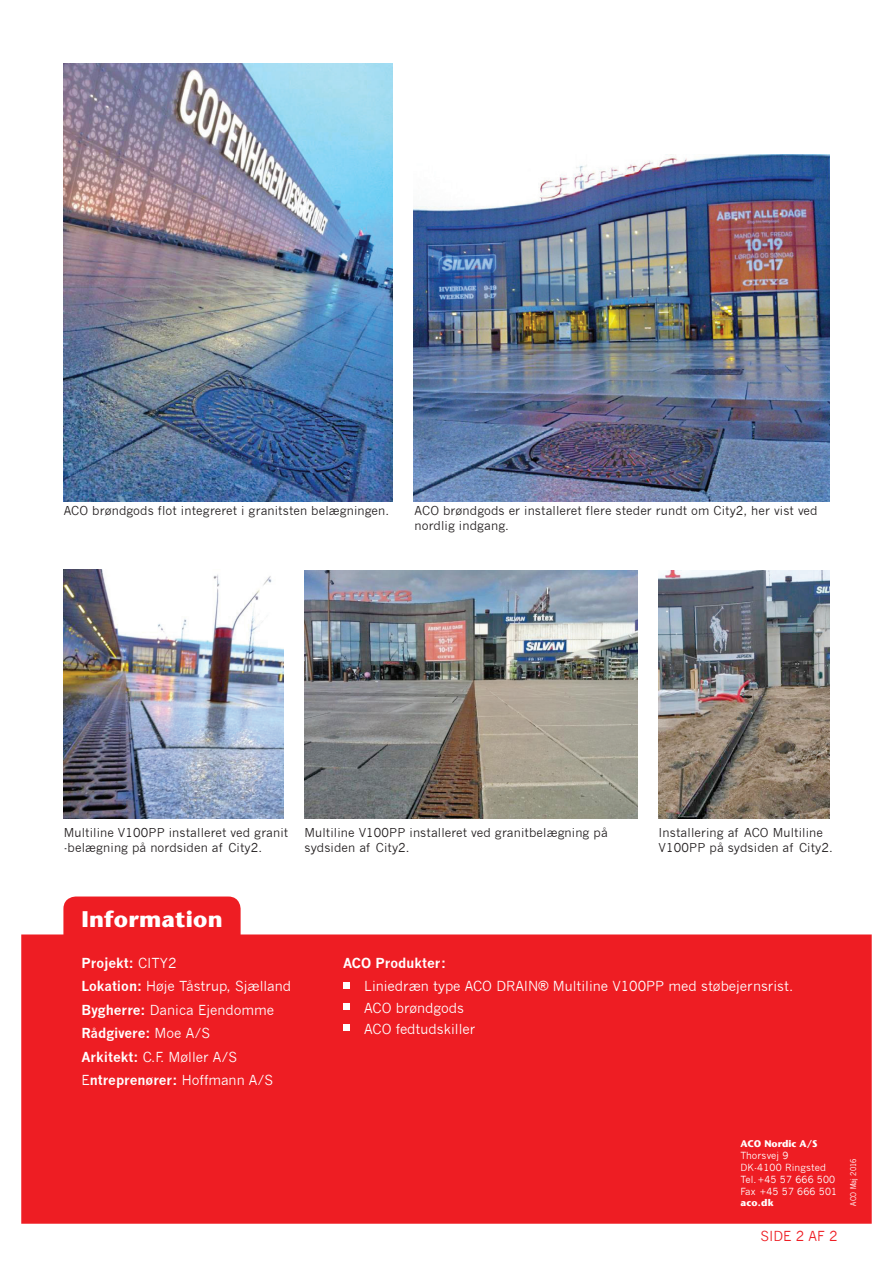
<style>
.page{position:relative;width:893px;height:1263px;background:#fff}
.page>*{position:absolute;margin:0;border:0;box-sizing:border-box;transform-origin:0 0}
.t1{font:700 22.5px "Stone Sans";letter-spacing:.01em;color:#fff}
.t2{font:13.5px/23.5px "News Gothic";color:#fff}
.t3{font:700 13.5px "News Gothic";color:#fff}
.t4{font:13.5px "News Gothic";color:#ee1d23}
.t5{font:12px/15px "News Gothic";letter-spacing:.01em;color:#231f20}
.t6{font:9.6px/12px "News Gothic";letter-spacing:.015em;color:#fff}
.t7{font:700 9.6px "Stone Sans";color:#fff}
.t8{font:7.5px "News Gothic Std";letter-spacing:.015em;color:#fff}
.s1{font-weight:700}
</style>
<div class="page">
<svg style="left:21px;top:896px;width:851px;height:328px;background:#ef3338"></svg>
<svg style="left:343px;top:982px;width:6px;height:6px"></svg>
<div style="left:343px;top:1003px;width:6px;height:7px;background:#fff"></div>
<svg style="left:343px;top:1025px;width:6px;height:6px"></svg>
<img style="left:64px;top:64px;width:328px;height:438px">
<img style="left:414px;top:155px;width:415px;height:347px">
<img style="left:659px;top:570px;width:170px;height:249px">
<img style="left:304px;top:570px;width:333px;height:249px">
<img style="left:64px;top:570px;width:219px;height:249px">
<p class="t5" style="left:64px;top:503px;width:327px">ACO brøndgods flot integreret i granitsten belægningen.</p>
<p class="t5" style="left:415px;top:503px;width:405px">ACO brøndgods er installeret flere steder rundt om City2, her vist ved nordlig indgang.</p>
<p class="t5" style="left:64px;top:825px;width:226px">Multiline V100PP installeret ved granit -belægning på nordsiden af City2.</p>
<p class="t5" style="left:659px;top:825px;width:176px">Installering af ACO Multiline<br>V100PP på sydsiden af City2.</p>
<p class="t5" style="left:304px;top:825px;width:305px">Multiline V100PP installeret ved granitbelægning på sydsiden af City2.</p>
<h1 class="t1" style="left:81px;top:905px;width:143px">Information</h1>
<p class="t2" style="left:81px;top:951px;width:211px"><span class="s1">Projekt:</span> CITY2<br><span class="s1">Lokation:</span> Høje Tåstrup, Sjælland<br><span class="s1">Bygherre:</span> Danica Ejendomme<br><span class="s1">Rådgivere:</span> Moe A/S<br><span class="s1">Arkitekt:</span> C.F. Møller A/S<br>E<span class="s1">ntreprenører:</span> Hoffmann A/S</p>
<p class="t3" style="left:343px;top:955px;width:104px">ACO Produkter:</p>
<p class="t2" style="left:364px;top:976px;width:430px;line-height:21.5px">Liniedræn type ACO DRAIN® Multiline V100PP med støbejernsrist.<br>ACO brøndgods<br>ACO fedtudskiller</p>
<p class="t7" style="left:740px;top:1137px;width:79px">ACO Nordic A/S</p>
<p class="t6" style="left:740px;top:1149px;width:98px">Thorsvej 9<br>DK-4100 Ringsted<br>Tel.+45 57 666 500<br>Fax +45 57 666 501</p>
<p class="t7" style="left:740px;top:1196px;width:35px">aco.dk</p>
<p class="t4" style="left:760px;top:1228px;width:79px">SIDE 2 AF 2</p>
<p class="t8" style="left:849px;top:1205px;width:49px;rotate:-90deg">ACO Maj 2016</p>
</div>
